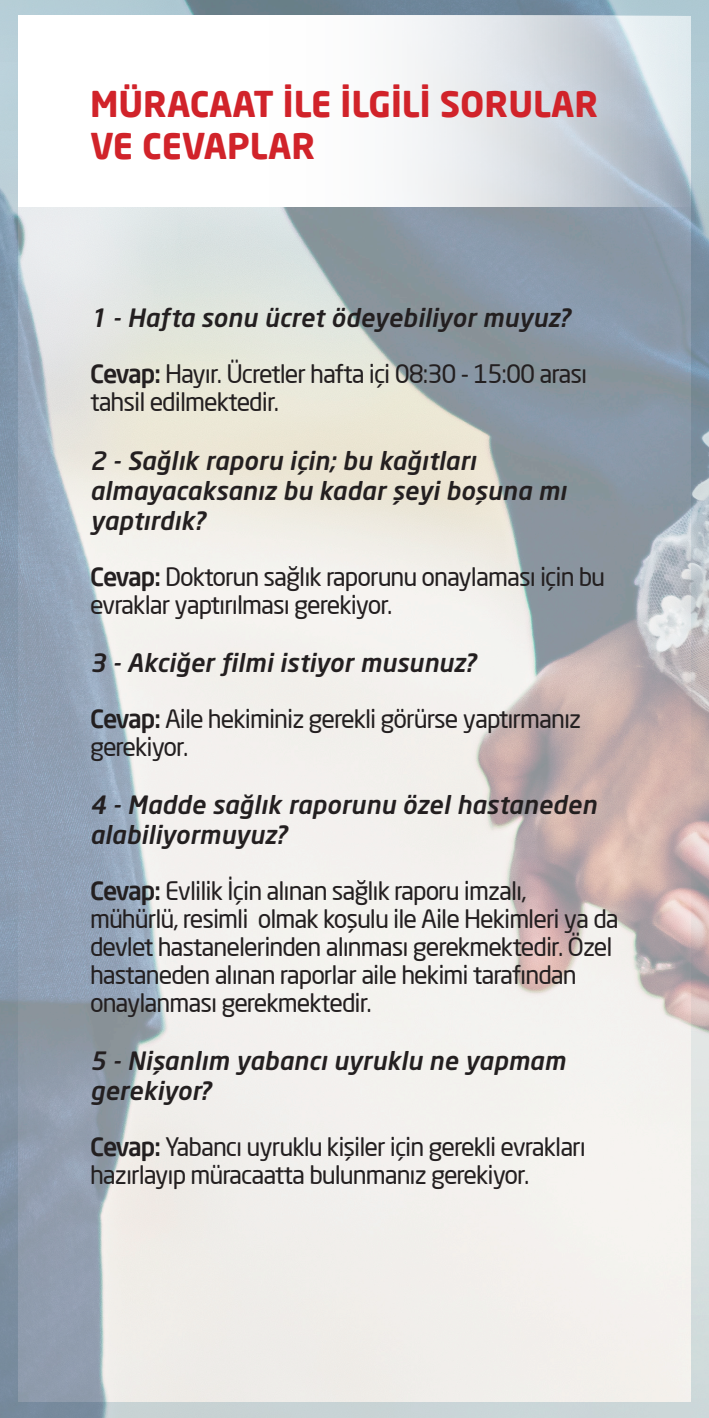
<style>
.page{position:relative;width:709px;height:1418px;background:#fff}
.page>*{position:absolute;margin:0;border:0;box-sizing:border-box;transform-origin:0 0}
.t1{font:700 34.75px "Neo Sans Pro";color:#d1232a}
.t2{font:25px/28px "Neo Sans Pro";letter-spacing:-.04em;color:#231f20}
.t3{font:25px/30px "Neo Sans Medium Italic TR";letter-spacing:.01em;color:#231f20}
.s1{font-weight:500}
</style>
<div class="page">
<img style="left:0;top:0;width:709px;height:1417px">
<svg style="left:18px;top:16px;width:672px;height:190px"></svg>
<p class="t1" style="left:90px;top:82px;width:510px">MÜRACAAT İLE İLGİLİ SORULAR</p>
<p class="t1" style="left:90px;top:123px;width:227px">VE CEVAPLAR</p>
<p class="t3" style="left:90px;top:302px;width:481px">1 - Hafta sonu ücret ödeyebiliyor muyuz?</p>
<p class="t2" style="left:90px;top:360px;width:498px"><span class="s1">Cevap:</span> Hayır. Ücretler hafta içi 08:30 - 15:00 arası tahsil edilmektedir.</p>
<p class="t3" style="left:90px;top:444px;width:387px">2 - Sağlık raporu için; bu kağıtları</p>
<p class="t3" style="left:90px;top:474px;width:477px">almayacaksanız bu kadar şeyi boşuna mı yaptırdık?</p>
<p class="t2" style="left:90px;top:562px;width:516px"><span class="s1">Cevap:</span> Doktorun sağlık raporunu onaylaması için bu evraklar yaptırılması gerekiyor.</p>
<p class="t3" style="left:90px;top:646px;width:387px">3 - Akciğer filmi istiyor musunuz?</p>
<p class="t2" style="left:90px;top:704px;width:492px"><span class="s1">Cevap:</span> Aile hekiminiz gerekli görürse yaptırmanız gerekiyor.</p>
<p class="t3" style="left:90px;top:788px;width:508px">4 - Madde sağlık raporunu özel hastaneden alabiliyormuyuz?</p>
<p class="t2" style="left:90px;top:876px;width:530px"><span class="s1">Cevap:</span> Evlilik İçin alınan sağlık raporu imzalı, mühürlü, resimli olmak koşulu ile Aile Hekimleri ya da devlet hastanelerinden alınması gerekmektedir. Özel hastaneden alınan raporlar aile hekimi tarafından onaylanması gerekmektedir.</p>
<p class="t3" style="left:90px;top:1044px;width:477px">5 - Nişanlım yabancı uyruklu ne yapmam</p>
<p class="t3" style="left:90px;top:1074px;width:122px">gerekiyor?</p>
<p class="t2" style="left:90px;top:1132px;width:497px"><span class="s1">Cevap:</span> Yabancı uyruklu kişiler için gerekli evrakları hazırlayıp müracaatta bulunmanız gerekiyor.</p>
</div>
